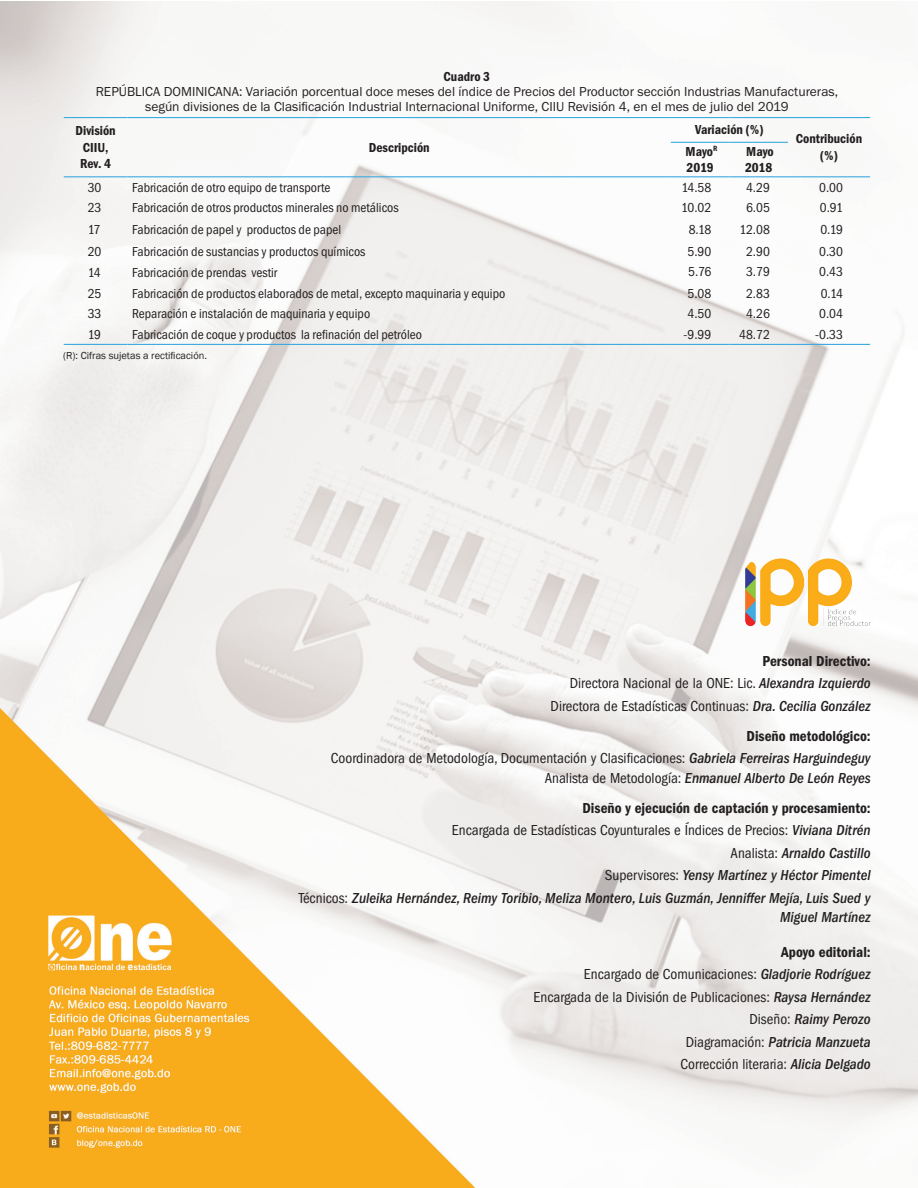
<style>
.page{position:relative;width:918px;height:1188px;background:#fff}
.page>*{position:absolute;margin:0;border:0;box-sizing:border-box;transform-origin:0 0}
.creditos{font:condensed 15px/19.5px "ITC Franklin Gothic Std";color:#231f20;text-align:right}
.creditos-2{font:italic 500 condensed 15px/19.5px "ITC Franklin Gothic Std";color:#231f20;text-align:right}
.creditos-3{font:15px "ITC Franklin Gothic Std Dm Cd";color:#231f20}
.izq_9pt{font:13.5px "Franklin Got Itc TOT Boo Con";color:#231f20}
.Gráficos{font:13.5px/15px "Franklin Got Itc TOT Boo";color:#231f20;text-align:center}
.dch__9_pt{font:13.5px "Franklin Got Itc TOT Boo Con";color:#231f20}
.Encabezado_tablas_ce{font:13.5px/16.5px "Franklin Got Itc TOT Dem Con";color:#231f20;text-align:center}
.t1{font:10.5px "Franklin Gothic";color:#231f20}
.s1{font-family:"Franklin Got Itc TOT Dem Con"}
.s2{font-weight:500;font-style:italic}
.s3{font-weight:400;font-style:normal}
</style>
<div class="page">
<img style="left:0;top:2px;width:918px;height:1185px">
<hr style="left:671px;top:142px;width:58px;height:1px;background:#3daae0">
<hr style="left:729px;top:142px;width:59px;height:1px;background:#3daae0">
<hr style="left:64px;top:117px;width:64px;height:1px;background:#3daae0">
<hr style="left:128px;top:117px;width:543px;height:1px;background:#3daae0">
<hr style="left:671px;top:117px;width:58px;height:1px;background:#3daae0">
<hr style="left:729px;top:117px;width:59px;height:1px;background:#3daae0">
<hr style="left:788px;top:117px;width:82px;height:1px;background:#3daae0">
<hr style="left:64px;top:176px;width:64px;height:1px;background:#3daae0">
<hr style="left:128px;top:176px;width:543px;height:1px;background:#3daae0">
<hr style="left:671px;top:176px;width:58px;height:1px;background:#3daae0">
<hr style="left:729px;top:176px;width:59px;height:1px;background:#3daae0">
<hr style="left:788px;top:176px;width:82px;height:1px;background:#3daae0">
<hr style="left:64px;top:344px;width:64px;height:1px;background:#3daae0">
<hr style="left:128px;top:344px;width:543px;height:1px;background:#3daae0">
<hr style="left:671px;top:344px;width:58px;height:1px;background:#3daae0">
<hr style="left:729px;top:344px;width:59px;height:1px;background:#3daae0">
<hr style="left:788px;top:344px;width:82px;height:1px;background:#3daae0">
<img style="left:746px;top:556px;width:125px;height:77px">
<p class="Gráficos" style="left:96px;top:69px;width:744px"><span class="s1">Cuadro 3<br></span>REPÚBLICA DOMINICANA: Variación porcentual doce meses del índice de Precios del Productor sección Industrias Manufactureras, según divisiones de la Clasificación Industrial Internacional Uniforme, CIIU Revisión 4, en el mes de julio del 2019</p>
<p class="Encabezado_tablas_ce" style="left:76px;top:123px;width:42px">División<br>CIIU,<br>Rev. 4</p>
<p class="Encabezado_tablas_ce" style="left:695px;top:122px;width:70px">Variación (%)</p>
<p class="Encabezado_tablas_ce" style="left:796px;top:131px;width:68px">Contribución (%)</p>
<p class="Encabezado_tablas_ce" style="left:369px;top:139px;width:62px">Descripción</p>
<p class="Encabezado_tablas_ce" style="left:686px;top:143px;width:33px;text-align:left">Mayo<sup>R<br></sup>2019</p>
<p class="Encabezado_tablas_ce" style="left:745px;top:143px;width:30px;text-align:left">Mayo<br>2018</p>
<p class="izq_9pt" style="left:88px;top:180px;width:15px">30</p>
<p class="izq_9pt" style="left:132px;top:180px;width:200px">Fabricación de otro equipo de transporte</p>
<p class="dch__9_pt" style="left:681px;top:180px;width:32px">14.58</p>
<p class="dch__9_pt" style="left:746px;top:180px;width:25px">4.29</p>
<p class="dch__9_pt" style="left:819px;top:180px;width:25px">0.00</p>
<p class="izq_9pt" style="left:88px;top:200px;width:15px">23</p>
<p class="izq_9pt" style="left:132px;top:200px;width:268px">Fabricación de otros productos minerales no metálicos</p>
<p class="dch__9_pt" style="left:681px;top:200px;width:32px">10.02</p>
<p class="dch__9_pt" style="left:746px;top:200px;width:25px">6.05</p>
<p class="dch__9_pt" style="left:820px;top:200px;width:25px">0.91</p>
<p class="izq_9pt" style="left:88px;top:222px;width:14px">17</p>
<p class="izq_9pt" style="left:132px;top:222px;width:211px">Fabricación de papel y productos de papel</p>
<p class="dch__9_pt" style="left:689px;top:222px;width:24px">8.18</p>
<p class="dch__9_pt" style="left:739px;top:222px;width:32px">12.08</p>
<p class="dch__9_pt" style="left:820px;top:222px;width:24px">0.19</p>
<p class="izq_9pt" style="left:88px;top:244px;width:15px">20</p>
<p class="izq_9pt" style="left:132px;top:244px;width:235px">Fabricación de sustancias y productos químicos</p>
<p class="dch__9_pt" style="left:688px;top:244px;width:25px">5.90</p>
<p class="dch__9_pt" style="left:746px;top:244px;width:25px">2.90</p>
<p class="dch__9_pt" style="left:819px;top:244px;width:25px">0.30</p>
<p class="izq_9pt" style="left:88px;top:265px;width:15px">14</p>
<p class="izq_9pt" style="left:132px;top:265px;width:147px">Fabricación de prendas vestir</p>
<p class="dch__9_pt" style="left:688px;top:264px;width:25px">5.76</p>
<p class="dch__9_pt" style="left:746px;top:264px;width:25px">3.79</p>
<p class="dch__9_pt" style="left:819px;top:264px;width:25px">0.43</p>
<p class="izq_9pt" style="left:88px;top:285px;width:15px">25</p>
<p class="izq_9pt" style="left:132px;top:285px;width:375px">Fabricación de productos elaborados de metal, excepto maquinaria y equipo</p>
<p class="dch__9_pt" style="left:688px;top:285px;width:25px">5.08</p>
<p class="dch__9_pt" style="left:746px;top:285px;width:25px">2.83</p>
<p class="dch__9_pt" style="left:821px;top:285px;width:24px">0.14</p>
<p class="izq_9pt" style="left:88px;top:306px;width:15px">33</p>
<p class="izq_9pt" style="left:132px;top:306px;width:240px">Reparación e instalación de maquinaria y equipo</p>
<p class="dch__9_pt" style="left:688px;top:306px;width:25px">4.50</p>
<p class="dch__9_pt" style="left:746px;top:306px;width:25px">4.26</p>
<p class="dch__9_pt" style="left:819px;top:306px;width:25px">0.04</p>
<p class="izq_9pt" style="left:88px;top:327px;width:15px">19</p>
<p class="izq_9pt" style="left:132px;top:327px;width:291px">Fabricación de coque y productos la refinación del petróleo</p>
<p class="dch__9_pt" style="left:684px;top:327px;width:29px">-9.99</p>
<p class="dch__9_pt" style="left:739px;top:327px;width:32px">48.72</p>
<p class="dch__9_pt" style="left:815px;top:327px;width:29px">-0.33</p>
<p class="t1" style="left:63px;top:349px;width:146px">(R): Cifras sujetas a rectificación.</p>
<p class="creditos-3" style="left:763px;top:652px;width:110px">Personal Directivo:</p>
<p class="creditos" style="left:570px;top:674px;width:302px">Directora Nacional de la ONE: Lic. <span class="s2">Alexandra Izquierdo</span></p>
<p class="creditos" style="left:551px;top:696px;width:322px">Directora de Estadísticas Continuas: <span class="s2">Dra. Cecilia González</span></p>
<p class="creditos-3" style="left:747px;top:727px;width:126px">Diseño metodológico:</p>
<p class="creditos" style="left:331px;top:749px;width:541px">Coordinadora de Metodología, Documentación y Clasificaciones: <span class="s2">Gabriela Ferreiras Harguindeguy<br></span>Analista de Metodología: <span class="s2">Enmanuel Alberto De León Reyes</span></p>
<p class="creditos-3" style="left:583px;top:799px;width:290px">Diseño y ejecución de captación y procesamiento:</p>
<p class="creditos" style="left:452px;top:821px;width:420px">Encargada de Estadísticas Coyunturales e Índices de Precios: <span class="s2">Viviana Ditrén</span></p>
<p class="creditos-2" style="left:731px;top:843px;width:142px"><span class="s3">Analista:</span> Arnaldo Castillo</p>
<p class="creditos-2" style="left:605px;top:866px;width:267px"><span class="s3">Supervisores:</span> Yensy Martínez y Héctor Pimentel</p>
<p class="creditos-2" style="left:299px;top:888px;width:574px"><span class="s3">Técnicos:</span> Zuleika Hernández, Reimy Toribio, Meliza Montero, Luis Guzmán, Jenniffer Mejía, Luis Sued y<br>Miguel Martínez</p>
<p class="creditos-3" style="left:781px;top:943px;width:91px">Apoyo editorial:</p>
<p class="creditos" style="left:584px;top:965px;width:288px">Encargado de Comunicaciones: <span class="s2">Gladjorie Rodríguez</span></p>
<p class="creditos" style="left:534px;top:987px;width:339px">Encargada de la División de Publicaciones: <span class="s2">Raysa Hernández</span></p>
<p class="creditos-2" style="left:750px;top:1010px;width:123px"><span class="s3">Diseño:</span> Raimy Perozo</p>
<p class="creditos-2" style="left:686px;top:1032px;width:187px"><span class="s3">Diagramación:</span> Patricia Manzueta</p>
<p class="creditos" style="left:680px;top:1055px;width:192px">Corrección literaria: <span class="s2">Alicia Delgado</span></p>
</div>
